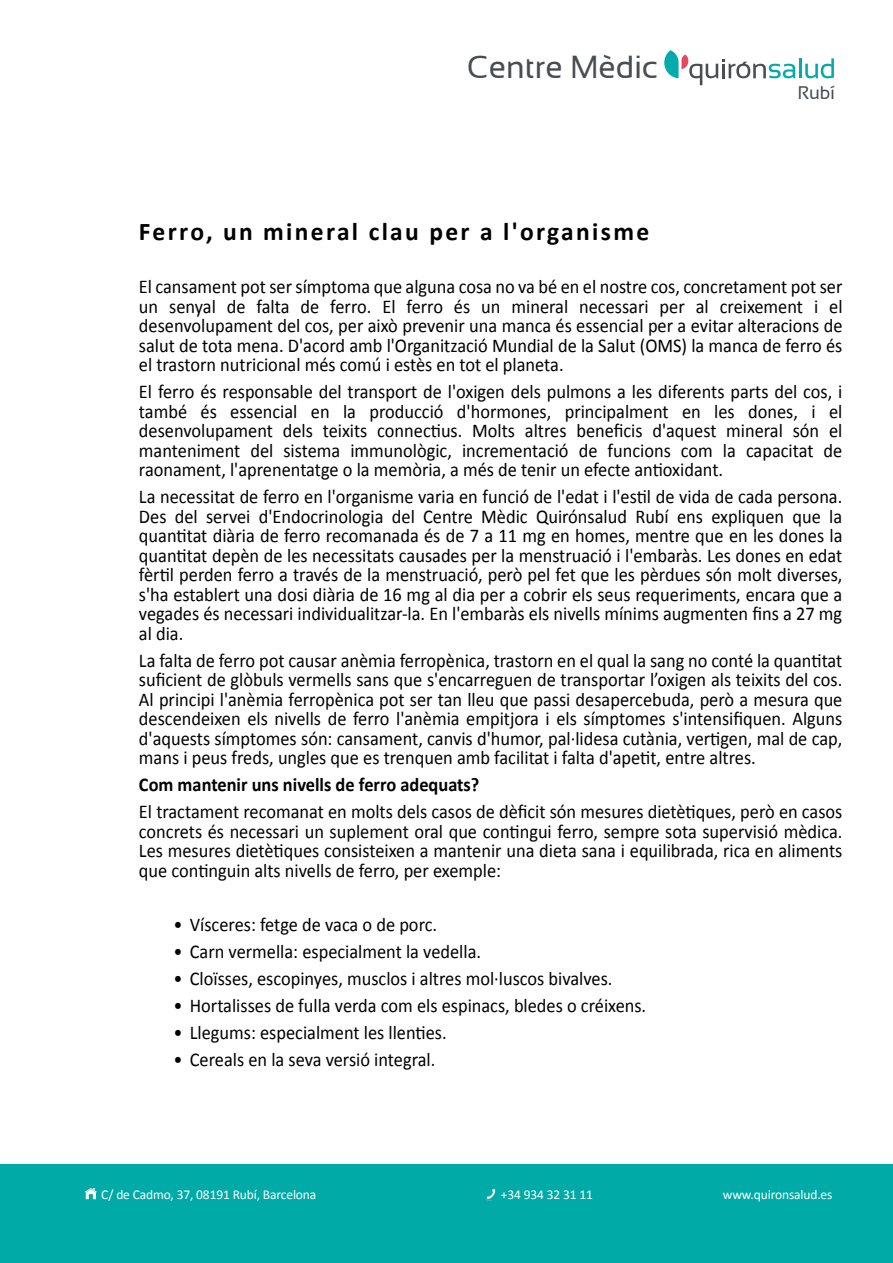
<style>
.page{position:relative;width:893px;height:1263px;background:#fff}
.page>*{position:absolute;margin:0;border:0;box-sizing:border-box;transform-origin:0 0}
.t1{font:31.8px "Sansation";color:#484d52}
.t2{font:700 25.5px "Calibri";letter-spacing:.09em;color:#010101}
.t3{font:19.5px/19.5px "Calibri";color:#010101;text-align:justify;scale:.94 1}
.t4{font:700 19.5px "Calibri";color:#010101;scale:.94 1}
.t5{font:18.15px "Sansation";color:#484d52}
.t6{font:13.5px "Calibri";letter-spacing:-.01em;color:#fff}
</style>
<div class="page">
<div style="left:0;top:1165px;width:893px;height:98px;background:#00aaa7"></div>
<svg style="left:487px;top:1189px;width:8px;height:12px"></svg>
<svg style="left:85px;top:1188px;width:12px;height:11px"></svg>
<hr style="left:799px;top:58px;width:2px;height:20px;background:#00abab">
<svg style="left:805px;top:58px;width:29px;height:20px"></svg>
<svg style="left:664px;top:50px;width:131px;height:35px"></svg>
<h1 class="t1" style="left:467px;top:49px;width:192px">Centre Mèdic</h1>
<h2 class="t2" style="left:139px;top:215px;width:512px">Ferro, un mineral clau per a l'organisme</h2>
<p class="t5" style="left:798px;top:83px;width:38px">Rubí</p>
<p class="t3" style="left:139px;top:277px;width:750px">El cansament pot ser símptoma que alguna cosa no va bé en el nostre cos, concretament pot ser un senyal de falta de ferro. El ferro és un mineral necessari per al creixement i el desenvolupament del cos, per això prevenir una manca és essencial per a evitar alteracions de salut de tota mena. D'acord amb l'Organització Mundial de la Salut (OMS) la manca de ferro és el trastorn nutricional més comú i estès en tot el planeta.</p>
<p class="t3" style="left:139px;top:382px;width:750px">El ferro és responsable del transport de l'oxigen dels pulmons a les diferents parts del cos, i també és essencial en la producció d'hormones, principalment en les dones, i el desenvolupament dels teixits connectius. Molts altres beneficis d'aquest mineral són el manteniment del sistema immunològic, incrementació de funcions com la capacitat de raonament, l'aprenentatge o la memòria, a més de tenir un efecte antioxidant.</p>
<p class="t3" style="left:139px;top:487px;width:750px">La necessitat de ferro en l'organisme varia en funció de l'edat i l'estil de vida de cada persona.<br>Des del servei d'Endocrinologia del Centre Mèdic Quirónsalud Rubí ens expliquen que la quantitat diària de ferro recomanada és de 7 a 11 mg en homes, mentre que en les dones la quantitat depèn de les necessitats causades per la menstruació i l'embaràs. Les dones en edat fèrtil perden ferro a través de la menstruació, però pel fet que les pèrdues són molt diverses, s'ha establert una dosi diària de 16 mg al dia per a cobrir els seus requeriments, encara que a vegades és necessari individualitzar-la. En l'embaràs els nivells mínims augmenten fins a 27 mg al dia.</p>
<p class="t3" style="left:139px;top:650px;width:750px">La falta de ferro pot causar anèmia ferropènica, trastorn en el qual la sang no conté la quantitat suficient de glòbuls vermells sans que s'encarreguen de transportar l’oxigen als teixits del cos.<br>Al principi l'anèmia ferropènica pot ser tan lleu que passi desapercebuda, però a mesura que descendeixen els nivells de ferro l'anèmia empitjora i els símptomes s'intensifiquen. Alguns d'aquests símptomes són: cansament, canvis d'humor, pal·lidesa cutània, vertigen, mal de cap, mans i peus freds, ungles que es trenquen amb facilitat i falta d'apetit, entre altres.</p>
<p class="t4" style="left:139px;top:772px;width:364px">Com mantenir uns nivells de ferro adequats?</p>
<p class="t3" style="left:139px;top:802px;width:750px">El tractament recomanat en molts dels casos de dèficit són mesures dietètiques, però en casos concrets és necessari un suplement oral que contingui ferro, sempre sota supervisió mèdica.<br>Les mesures dietètiques consisteixen a mantenir una dieta sana i equilibrada, rica en aliments que continguin alts nivells de ferro, per exemple:</p>
<p class="t3" style="left:173px;top:914px;width:282px">• Vísceres: fetge de vaca o de porc.</p>
<p class="t3" style="left:173px;top:941px;width:329px">• Carn vermella: especialment la vedella.</p>
<p class="t3" style="left:173px;top:968px;width:468px">• Cloïsses, escopinyes, musclos i altres mol·luscos bivalves.</p>
<p class="t3" style="left:173px;top:995px;width:504px">• Hortalisses de fulla verda com els espinacs, bledes o créixens.</p>
<p class="t3" style="left:173px;top:1022px;width:292px">• Llegums: especialment les llenties.</p>
<p class="t3" style="left:173px;top:1049px;width:280px">• Cereals en la seva versió integral.</p>
<p class="t6" style="left:101px;top:1186px;width:217px">C/ de Cadmo, 37, 08191 Rubí, Barcelona</p>
<p class="t6" style="left:501px;top:1186px;width:94px">+34 934 32 31 11</p>
<p class="t6" style="left:723px;top:1186px;width:111px">www.quironsalud.es</p>
</div>
